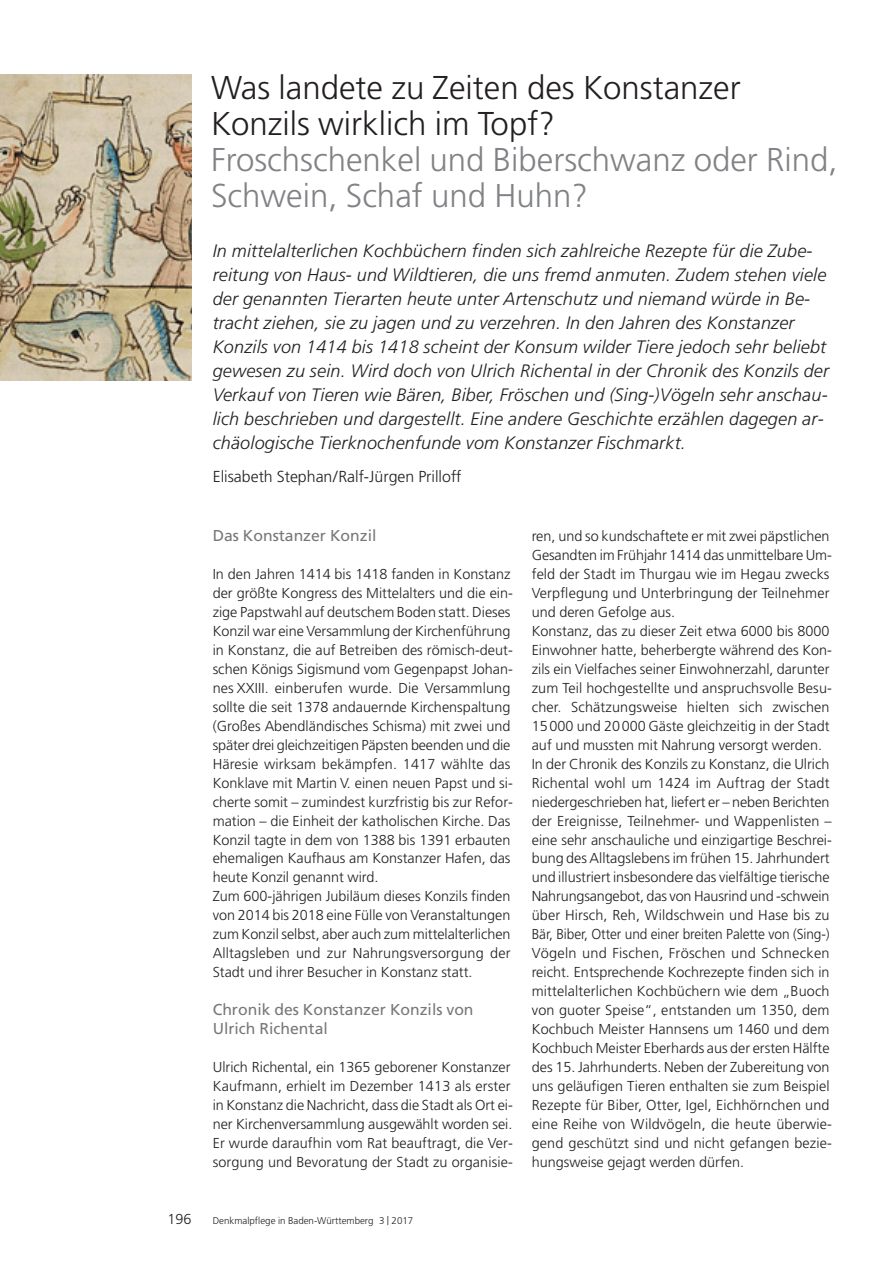
<style>
.page{position:relative;width:893px;height:1263px;background:#fff}
.page>*{position:absolute;margin:0;border:0;box-sizing:border-box;transform-origin:0 0}
.t1{font:300 33px/36px "Frutiger";color:#808285}
.t2{font:300 33px/36px "Frutiger";color:#231f20}
.t3{font:italic 300 18px/24px "Frutiger";letter-spacing:.01em;color:#231f20}
.t4{font:300 15.9px "Frutiger";color:#231f20}
.t5{font:15.75px/19px "Frutiger";color:#77787b}
.t6{font:300 14.4px/19px "Frutiger";color:#231f20}
.t7{font:300 9.75px "Frutiger";color:#231f20}
.s1{font-size:12px}
</style>
<div class="page">
<img style="left:0;top:74px;width:191px;height:307px">
<p class="t6" style="left:167px;top:1211px;width:26px">196</p>
<h1 class="t2" style="left:211px;top:72px;width:531px">Was landete zu Zeiten des Konstanzer<br>Konzils wirklich im Topf?</h1>
<h1 class="t1" style="left:211px;top:144px;width:628px">Froschschenkel und Biberschwanz oder Rind,<br>Schwein, Schaf und Huhn?</h1>
<p class="t3" style="left:213px;top:240px;width:618px">In mittelalterlichen Kochbüchern finden sich zahlreiche Rezepte für die Zube&shy;reitung von Haus- und Wildtieren, die uns fremd anmuten. Zudem stehen viele der genannten Tierarten heute unter Artenschutz und niemand würde in Be&shy;tracht ziehen, sie zu jagen und zu verzehren. In den Jahren des Konstanzer Konzils von 1414 bis 1418 scheint der Konsum wilder Tiere jedoch sehr beliebt gewesen zu sein. Wird doch von Ulrich Richental in der Chronik des Konzils der Verkauf von Tieren wie Bären, Biber, Fröschen und (Sing-)Vögeln sehr anschau&shy;lich beschrieben und dargestellt. Eine andere Geschichte erzählen dagegen ar&shy;chäologische Tierknochenfunde vom Konstanzer Fischmarkt.</p>
<p class="t4" style="left:213px;top:470px;width:250px">Elisabeth Stephan/ Ralf-Jürgen Prilloff</p>
<p class="t5" style="left:213px;top:527px;width:165px">Das Konstanzer Konzil</p>
<p class="t6" style="left:213px;top:565px;width:302px">In den Jahren 1414 bis 1418 fanden in Konstanz der größte Kongress des Mittelalters und die ein&shy;zige Papstwahl auf deutschem Boden statt. Dieses Konzil war eine Versammlung der Kirchenführung in Konstanz, die auf Betreiben des römisch-deut&shy;schen Königs Sigismund vom Gegenpapst Johan&shy;nes XXIII. einberufen wurde. Die Versammlung sollte die seit 1378 andauernde Kirchenspaltung (Großes Abendländisches Schisma) mit zwei und später drei gleichzeitigen Päpsten beenden und die Häresie wirksam bekämpfen. 1417 wählte das Konklave mit Martin V. einen neuen Papst und si&shy;cherte somit – zumindest kurzfristig bis zur Refor&shy;mation – die Einheit der katholischen Kirche. Das Konzil tagte in dem von 1388 bis 1391 erbauten ehemaligen Kaufhaus am Konstanzer Hafen, das heute Konzil genannt wird.<br>Zum 600-jährigen Jubiläum dieses Konzils finden von 2014 bis 2018 eine Fülle von Veranstaltungen zum Konzil selbst, aber auch zum mittelalterlichen Alltagsleben und zur Nahrungsversorgung der Stadt und ihrer Besucher in Konstanz statt.</p>
<p class="t5" style="left:213px;top:1001px;width:262px">Chronik des Konstanzer Konzils von<br>Ulrich Richental</p>
<p class="t6" style="left:213px;top:1059px;width:302px">Ulrich Richental, ein 1365 geborener Konstanzer Kaufmann, erhielt im Dezember 1413 als erster in Konstanz die Nachricht, dass die Stadt als Ort ei&shy;ner Kirchenversammlung ausgewählt worden sei.<br>Er wurde daraufhin vom Rat beauftragt, die Ver&shy;sorgung und Bevoratung der Stadt zu organisie-</p>
<p class="t7" style="left:213px;top:1217px;width:202px">Denkmalpflege in Baden-Württemberg 3 <span class="s1">|</span> 2017</p>
<p class="t6" style="left:531px;top:527px;width:302px">ren, und so kundschaftete er mit zwei päpstlichen Gesandten im Frühjahr 1414 das unmittelbare Um&shy;feld der Stadt im Thurgau wie im Hegau zwecks Verpflegung und Unterbringung der Teilnehmer und deren Gefolge aus.<br>Konstanz, das zu dieser Zeit etwa 6000 bis 8000<br>Einwohner hatte, beherbergte während des Kon&shy;zils ein Vielfaches seiner Einwohnerzahl, darunter zum Teil hochgestellte und anspruchsvolle Besu&shy;cher. Schätzungsweise hielten sich zwischen 15000 und 20000 Gäste gleichzeitig in der Stadt auf und mussten mit Nahrung versorgt werden.<br>In der Chronik des Konzils zu Konstanz, die Ulrich Richental wohl um 1424 im Auftrag der Stadt niedergeschrieben hat, liefert er – neben Berichten der Ereignisse, Teilnehmer- und Wappenlisten – eine sehr anschauliche und einzigartige Beschrei&shy;bung des Alltagslebens im frühen 15. Jahrhundert und illustriert insbesondere das vielfältige tierische Nahrungsangebot, das von Hausrind und -schwein über Hirsch, Reh, Wildschwein und Hase bis zu Bär, Biber, Otter und einer breiten Palette von (Sing-)<br>Vögeln und Fischen, Fröschen und Schnecken reicht. Entsprechende Kochrezepte finden sich in mittelalterlichen Kochbüchern wie dem „Buoch von guoter Speise“, entstanden um 1350, dem Kochbuch Meister Hannsens um 1460 und dem Kochbuch Meister Eberhards aus der ersten Hälfte des 15. Jahrhunderts. Neben der Zubereitung von uns geläufigen Tieren enthalten sie zum Beispiel Rezepte für Biber, Otter, Igel, Eichhörnchen und eine Reihe von Wildvögeln, die heute überwie&shy;gend geschützt sind und nicht gefangen bezie&shy;hungsweise gejagt werden dürfen.</p>
</div>
